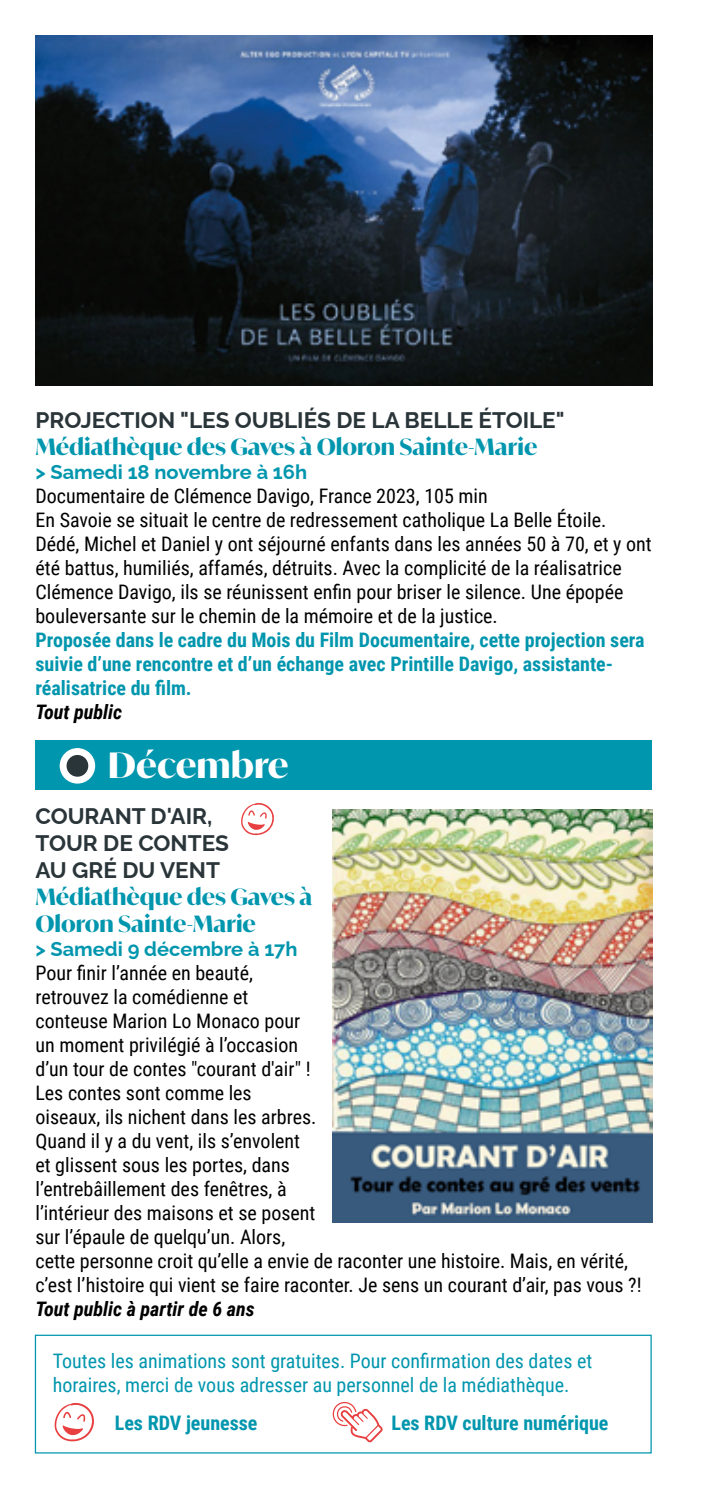
<style>
.page{position:relative;width:702px;height:1489px;background:#fff}
.page>*{position:absolute;margin:0;border:0;box-sizing:border-box;transform-origin:0 0}
.t1{font:700 35px "Ivy Mode";color:#fff}
.t2{font:700 22.5px/27px "Ivy Mode";color:#0096ae}
.t3{font:700 22.5px/27px "Raleway";color:#2a353a}
.t4{font:20px/24px "Roboto Condensed";color:#000}
.t5{font:700 20px/24px "Roboto Condensed";color:#0096ae}
.t6{font:20px/24px "Roboto Condensed";color:#0096ae}
.t7{font:700 20px "Raleway";color:#0096ae}
.t8{font:italic 700 20px "Roboto Condensed";color:#000}
</style>
<div class="page">
<div style="left:35px;top:1334px;width:616px;height:119px;border:1px solid #0096ae"></div>
<div style="left:35px;top:740px;width:616px;height:49px;background:#0096ae"></div>
<div style="left:60px;top:748px;width:35px;height:35px;background:#fff;border-radius:50%"></div>
<div style="left:67px;top:755px;width:21px;height:21px;background:#2a353a;border-radius:50%"></div>
<svg style="left:241px;top:803px;width:33px;height:33px"></svg>
<svg style="left:54px;top:1402px;width:40px;height:40px"></svg>
<svg style="left:332px;top:1402px;width:51px;height:40px"></svg>
<img style="left:35px;top:35px;width:617px;height:350px">
<img style="left:333px;top:809px;width:319px;height:413px">
<p class="t3" style="left:35px;top:404px;width:530px">PROJECTION "LES OUBLIÉS DE LA BELLE ÉTOILE"</p>
<p class="t2" style="left:35px;top:433px;width:503px">Médiathèque des Gaves à Oloron Sainte-Marie</p>
<p class="t7" style="left:35px;top:456px;width:273px">&gt; Samedi 18 novembre à 16h</p>
<p class="t4" style="left:35px;top:483px;width:617px">Documentaire de Clémence Davigo, France 2023, 105 min<br>En Savoie se situait le centre de redressement catholique La Belle Étoile.<br>Dédé, Michel et Daniel y ont séjourné enfants dans les années 50 à 70, et y ont été battus, humiliés, affamés, détruits. Avec la complicité de la réalisatrice Clémence Davigo, ils se réunissent enfin pour briser le silence. Une épopée bouleversante sur le chemin de la mémoire et de la justice.</p>
<p class="t5" style="left:35px;top:627px;width:610px">Proposée dans le cadre du Mois du Film Documentaire, cette projection sera suivie d’une rencontre et d’un échange avec Printille Davigo, assistante&shy;réalisatrice du film.</p>
<p class="t8" style="left:35px;top:697px;width:88px">Tout public</p>
<h1 class="t1" style="left:108px;top:742px;width:182px">Décembre</h1>
<p class="t3" style="left:35px;top:800px;width:195px">COURANT D'AIR,<br>TOUR DE CONTES<br>AU GRÉ DU VENT</p>
<p class="t2" style="left:35px;top:883px;width:278px">Médiathèque des Gaves à<br>Oloron Sainte-Marie</p>
<p class="t7" style="left:35px;top:933px;width:263px">&gt; Samedi 9 décembre à 17h</p>
<p class="t4" style="left:35px;top:960px;width:607px">Pour finir l’année en beauté,<br>retrouvez la comédienne et<br>conteuse Marion Lo Monaco pour<br>un moment privilégié à l’occasion<br>d’un tour de contes "courant d'air" !<br>Les contes sont comme les<br>oiseaux, ils nichent dans les arbres.<br>Quand il y a du vent, ils s’envolent<br>et glissent sous les portes, dans<br>l’entrebâillement des fenêtres, à<br>l’intérieur des maisons et se posent<br>sur l’épaule de quelqu’un. Alors,<br>cette personne croit qu’elle a envie de raconter une histoire. Mais, en vérité, c’est l’histoire qui vient se faire raconter. Je sens un courant d’air, pas vous ?!</p>
<p class="t8" style="left:35px;top:1294px;width:221px">Tout public à partir de 6 ans</p>
<p class="t6" style="left:53px;top:1347px;width:541px">Toutes les animations sont gratuites. Pour confirmation des dates et horaires, merci de vous adresser au personnel de la médiathèque.</p>
<p class="t5" style="left:115px;top:1409px;width:144px">Les RDV jeunesse</p>
<p class="t5" style="left:391px;top:1409px;width:218px">Les RDV culture numérique</p>
</div>
